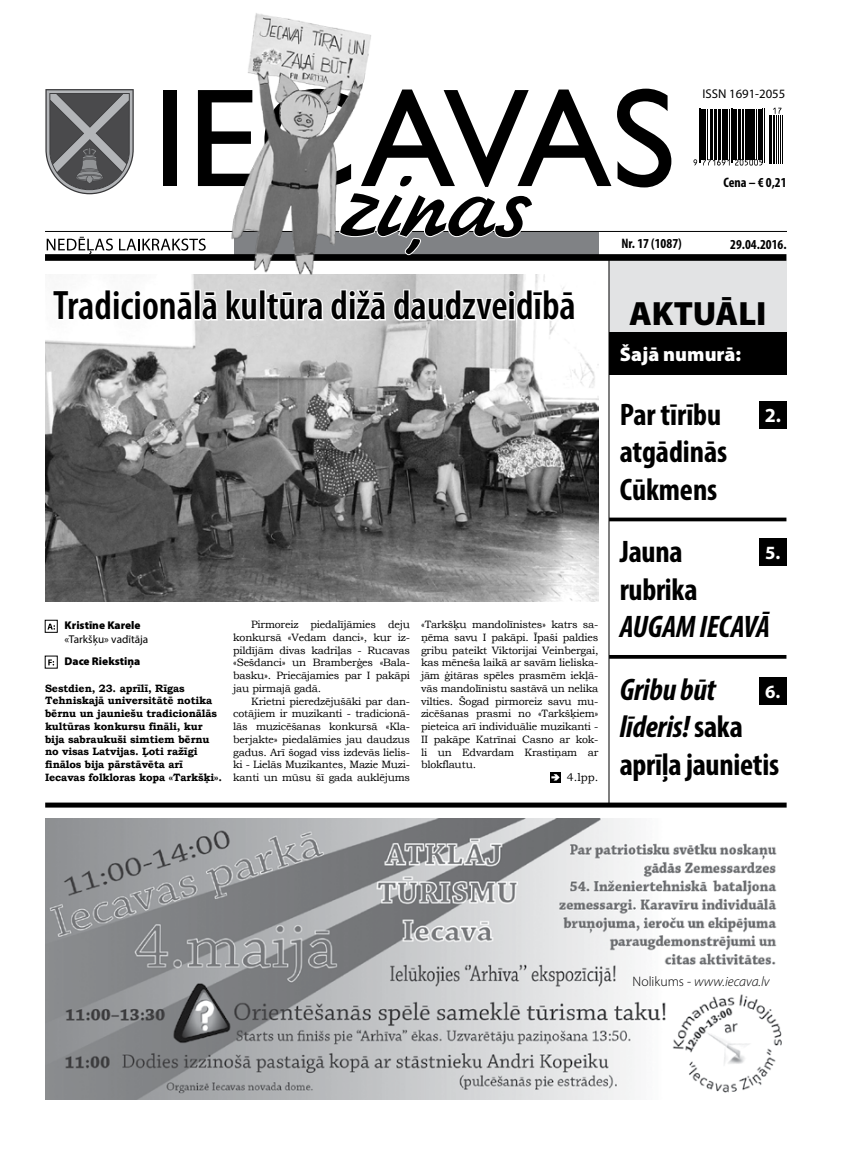
<style>
.page{position:relative;width:851px;height:1170px;background:#fff}
.page>*{position:absolute;margin:0;border:0;box-sizing:border-box;transform-origin:0 0}
.t1{font:600 condensed 41.25px "Myriad Pro";color:#000}
.t2{font:900 33.75px "Myriad Pro";color:#000}
.t3{font:700 condensed 31.25px/37.5px "Myriad Pro";letter-spacing:-.01em;color:#000}
.t4{font:italic 700 condensed 31.25px/62.4px "Myriad Pro";letter-spacing:-.01em;color:#000}
.t5{font:900 20px "Myriad Pro";color:#fff}
.t6{font:700 20px "Myriad Pro";color:#fff}
.t7{font:700 18.75px "Myriad Pro";color:#fff}
.t8{font:700 condensed 13.75px "Myriad Pro";color:#000}
.t9{font:italic 300 13.75px "Myriad Pro";color:#000}
.t10{font:12.75px "Myriad Pro";color:#000}
.t11{font:900 11.25px "Myriad Pro";color:#000}
.t12{font:11.25px "Myriad Pro";color:#000}
.t13{font:11.25px "Bookman Old Style";color:#000}
.t14{font:10.62px/12.8px "Bookman Old Style";letter-spacing:-.02em;color:#000;text-align:justify}
.t15{font:700 10.62px/12.8px "Bookman Old Style";letter-spacing:-.01em;color:#000}
.s1{font-style:italic}
.s2{font-style:normal}
</style>
<div class="page">
<hr style="left:45px;top:231px;width:741px;height:1px;background:#000">
<div style="left:45px;top:254px;width:741px;height:7px;background:#000"></div>
<svg style="left:47px;top:237px;width:66px;height:17px"></svg>
<svg style="left:119px;top:238px;width:87px;height:12px"></svg>
<div style="left:163px;top:90px;width:13px;height:96px;background:#000"></div>
<svg style="left:198px;top:90px;width:19px;height:96px"></svg>
<svg style="left:617px;top:89px;width:54px;height:98px"></svg>
<svg style="left:381px;top:89px;width:230px;height:167px"></svg>
<svg style="left:45px;top:89px;width:89px;height:105px;background:#78787a"></svg>
<svg style="left:609px;top:517px;width:177px;height:4px"></svg>
<hr style="left:609px;top:655px;width:177px;height:3px;background:#000">
<div style="left:609px;top:261px;width:177px;height:71px;background:#e2e3e4"></div>
<div style="left:609px;top:332px;width:177px;height:42px;background:#000"></div>
<div style="left:759px;top:401px;width:27px;height:27px;background:#000"></div>
<hr style="left:699px;top:109px;width:1px;height:54px;background:#000">
<hr style="left:700px;top:109px;width:1px;height:54px;background:#000">
<hr style="left:701px;top:109px;width:2px;height:51px;background:#000">
<hr style="left:704px;top:109px;width:1px;height:51px;background:#000">
<hr style="left:707px;top:109px;width:1px;height:51px;background:#000">
<hr style="left:710px;top:109px;width:1px;height:51px;background:#000">
<hr style="left:711px;top:109px;width:1px;height:51px;background:#000">
<hr style="left:714px;top:109px;width:1px;height:51px;background:#000">
<hr style="left:716px;top:109px;width:1px;height:51px;background:#000">
<hr style="left:717px;top:109px;width:3px;height:51px;background:#000">
<hr style="left:721px;top:109px;width:1px;height:51px;background:#000">
<hr style="left:723px;top:109px;width:2px;height:51px;background:#000">
<svg style="left:693px;top:159px;width:36px;height:6px"></svg>
<hr style="left:726px;top:109px;width:2px;height:51px;background:#000">
<hr style="left:729px;top:109px;width:1px;height:51px;background:#000">
<hr style="left:730px;top:109px;width:1px;height:54px;background:#000">
<hr style="left:732px;top:109px;width:1px;height:54px;background:#000">
<hr style="left:733px;top:109px;width:1px;height:51px;background:#000">
<hr style="left:735px;top:109px;width:2px;height:51px;background:#000">
<hr style="left:738px;top:109px;width:2px;height:51px;background:#000">
<hr style="left:741px;top:109px;width:1px;height:51px;background:#000">
<hr style="left:743px;top:109px;width:1px;height:51px;background:#000">
<hr style="left:745px;top:109px;width:2px;height:51px;background:#000">
<hr style="left:748px;top:109px;width:2px;height:51px;background:#000">
<hr style="left:751px;top:109px;width:1px;height:51px;background:#000">
<hr style="left:752px;top:109px;width:2px;height:51px;background:#000">
<hr style="left:756px;top:109px;width:1px;height:51px;background:#000">
<svg style="left:735px;top:159px;width:27px;height:6px"></svg>
<hr style="left:757px;top:109px;width:1px;height:51px;background:#000">
<hr style="left:759px;top:109px;width:2px;height:51px;background:#000">
<hr style="left:762px;top:109px;width:1px;height:54px;background:#000">
<hr style="left:763px;top:109px;width:1px;height:54px;background:#000">
<hr style="left:769px;top:115px;width:1px;height:48px;background:#000">
<hr style="left:770px;top:115px;width:2px;height:48px;background:#000">
<hr style="left:773px;top:115px;width:1px;height:48px;background:#000">
<hr style="left:776px;top:115px;width:1px;height:48px;background:#000">
<hr style="left:777px;top:115px;width:1px;height:48px;background:#000">
<svg style="left:773px;top:108px;width:8px;height:6px"></svg>
<hr style="left:779px;top:115px;width:1px;height:48px;background:#000">
<hr style="left:782px;top:115px;width:1px;height:48px;background:#000">
<hr style="left:608px;top:260px;width:1px;height:545px;background:#000">
<div style="left:759px;top:678px;width:27px;height:27px;background:#000"></div>
<div style="left:759px;top:538px;width:27px;height:27px;background:#000"></div>
<div style="left:45px;top:802px;width:741px;height:5px;background:#000"></div>
<svg style="left:47px;top:623px;width:8px;height:6px"></svg>
<svg style="left:550px;top:772px;width:10px;height:10px"></svg>
<svg style="left:551px;top:774px;width:8px;height:6px"></svg>
<svg style="left:48px;top:659px;width:6px;height:6px"></svg>
<img style="left:45px;top:275px;width:553px;height:327px">
<svg style="left:51px;top:288px;width:143px;height:34px"></svg>
<div style="left:194px;top:289px;width:7px;height:31px;border:2px solid #fff"></div>
<svg style="left:200px;top:288px;width:59px;height:34px"></svg>
<div style="left:259px;top:289px;width:7px;height:31px;border:2px solid #fff"></div>
<svg style="left:265px;top:288px;width:312px;height:35px"></svg>
<img style="left:217px;top:13px;width:164px;height:266px">
<img style="left:45px;top:818px;width:737px;height:281px">
<p class="t10" style="left:702px;top:86px;width:84px">ISSN 1691-2055</p>
<h1 class="t1" style="left:53px;top:283px;width:524px">Tradicionālā kultūra dižā daudzveidībā</h1>
<p class="t11" style="left:65px;top:619px;width:77px">Kristīne Karele</p>
<p class="t12" style="left:65px;top:631px;width:85px">«Tarkšķu» vadītāja</p>
<p class="t11" style="left:64px;top:655px;width:77px">Dace Riekstiņa</p>
<p class="t15" style="left:45px;top:681px;width:178px">Sestdien, 23. aprīlī, Rīgas<br>Tehniskajā universitātē notika bērnu un jauniešu tradicionālās kultūras konkursu fināli, kur bija sabraukuši simtiem bērnu no visas Latvijas. Ļoti ražīgi finālos bija pārstāvēta arī<br>Iecavas folkloras kopa «Tarkšķi».</p>
<p class="t14" style="left:233px;top:618px;width:178px;text-indent:18px">Pirmoreiz piedalījāmies deju konkursā «Vedam danci», kur iz&shy;pildījām divas kadriļas - Rucavas «Sešdanci» un Bramberģes «Bala&shy;basku». Priecājamies par I pakāpi jau pirmajā gadā.</p>
<p class="t14" style="left:233px;top:694px;width:178px;text-indent:18px">Krietni pieredzējušāki par dan&shy;cotājiem ir muzikanti - tradicionā&shy;lās muzicēšanas konkursā «Kla&shy;berjakte» piedalāmies jau daudzus gadus. Arī šogad viss izdevās lielis&shy;ki - Lielās Muzikantes, Mazie Muzi&shy;kanti un mūsu šī gada auklējums</p>
<p class="t14" style="left:421px;top:618px;width:179px">«Tarkšķu mandolīnistes» katrs sa&shy;ņēma savu I pakāpi. Īpaši paldies gribu pateikt Viktorijai Veinbergai, kas mēneša laikā ar savām lieliska&shy;jām ģitāras spēles prasmēm iekļā&shy;vās mandolīnistu sastāvā un nelika vilties. Šogad pirmoreiz savu mu&shy;zicēšanas prasmi no «Tarkšķiem» pieteica arī individuālie muzikanti - II pakāpe Katrīnai Casno ar kok&shy;li un Edvardam Krastiņam ar blokflautu.</p>
<p class="t13" style="left:567px;top:770px;width:33px">4.lpp.</p>
<p class="t8" style="left:723px;top:174px;width:65px">Cena – € 0,21</p>
<p class="t8" style="left:621px;top:234px;width:62px">Nr. 17 (1087)</p>
<p class="t8" style="left:730px;top:235px;width:58px">29.04.2016.</p>
<h2 class="t2" style="left:629px;top:294px;width:139px">AKTUĀLI</h2>
<h3 class="t5" style="left:619px;top:342px;width:123px">Šajā numurā:</h3>
<h3 class="t3" style="left:619px;top:395px;width:109px">Par tīrību atgādinās<br>Cūkmens</h3>
<h3 class="t6" style="left:764px;top:402px;width:18px">2.</h3>
<h3 class="t3" style="left:619px;top:532px;width:80px">Jauna rubrika</h3>
<h3 class="t4" style="left:619px;top:595px;width:152px">AUGAM IECAVĀ<br>Gribu būt</h3>
<h3 class="t3" style="left:619px;top:707px;width:161px"><span class="s1">līderis!</span> saka aprīļa jaunietis</h3>
<h3 class="t7" style="left:765px;top:540px;width:17px">5.</h3>
<h3 class="t7" style="left:765px;top:680px;width:17px">6.</h3>
<p class="t9" style="left:632px;top:974px;width:139px"><span class="s2">Nolikums -</span> www.iecava.lv</p>
</div>
